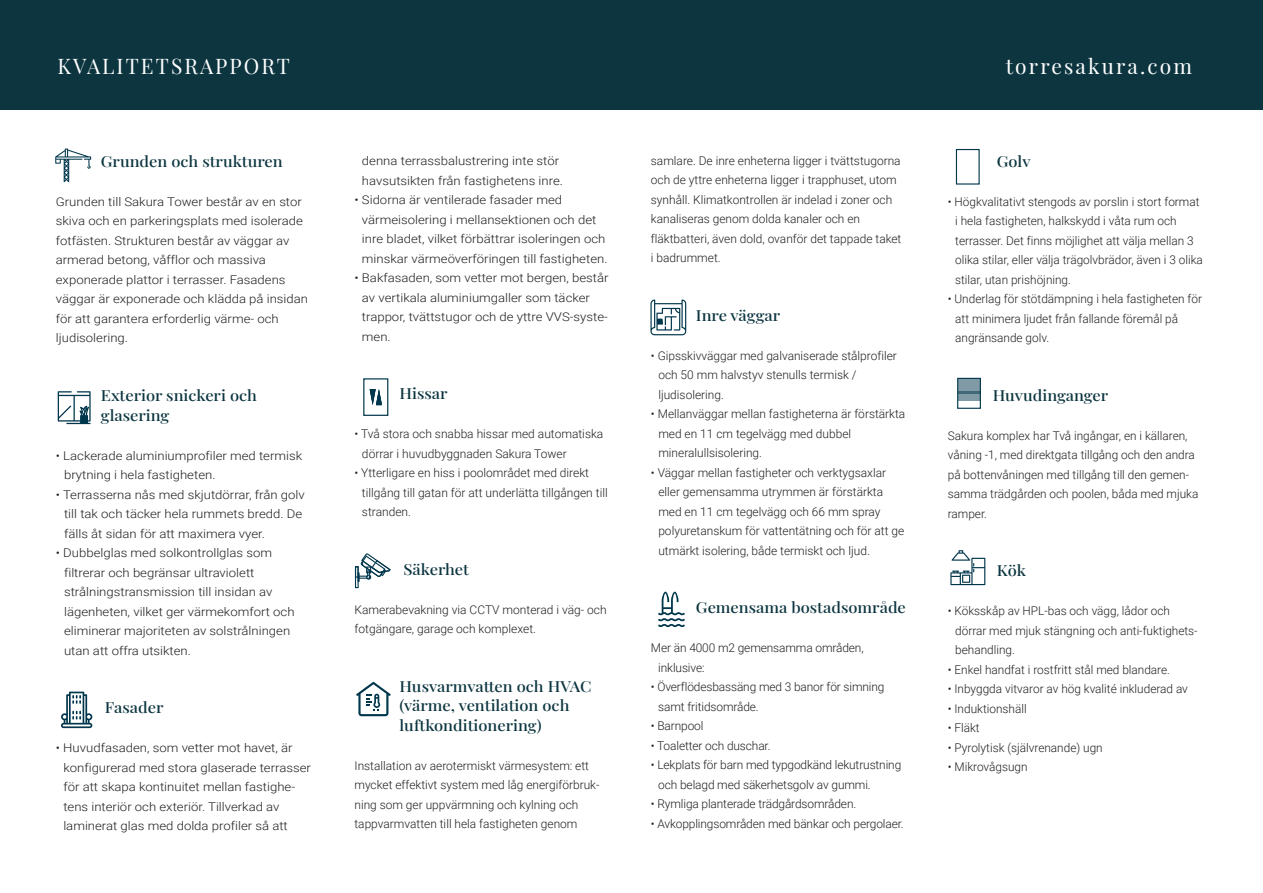
<style>
.page{position:relative;width:1263px;height:893px;background:#fff}
.page>*{position:absolute;margin:0;border:0;box-sizing:border-box;transform-origin:0 0}
.t1{font:21px "Playfair Display";letter-spacing:.1em;color:#fff}
.t2{font:500 15px/19.5px "Playfair Display";color:#0c3540;scale:1.1 1}
.t3{font:300 12px/19.5px "Roboto";color:#231f20}
.t4{font:300 12px/19.5px "Roboto";color:#231f20;scale:1.1 1}
</style>
<div class="page">
<div style="left:0;top:0;width:1263px;height:109px;background:#0c3540"></div>
<svg style="left:55px;top:149px;width:36px;height:33px"></svg>
<svg style="left:58px;top:391px;width:33px;height:33px"></svg>
<svg style="left:61px;top:692px;width:31px;height:36px"></svg>
<div style="left:363px;top:378px;width:25px;height:38px;border:1px solid #00374c"></div>
<svg style="left:370px;top:389px;width:12px;height:16px"></svg>
<div style="left:355px;top:566px;width:4px;height:22px;border:1px solid #00374c"></div>
<div style="left:355px;top:566px;width:4px;height:12px;border:1px solid #00374c"></div>
<svg style="left:357px;top:553px;width:34px;height:29px"></svg>
<svg style="left:356px;top:682px;width:35px;height:34px"></svg>
<svg style="left:650px;top:299px;width:36px;height:36px"></svg>
<svg style="left:658px;top:592px;width:27px;height:35px"></svg>
<div style="left:956px;top:149px;width:24px;height:36px;border:1px solid #00374c"></div>
<div style="left:957px;top:378px;width:24px;height:31px;border:1px solid #00374c"></div>
<div style="left:958px;top:391px;width:22px;height:10px;background:#809ba5"></div>
<svg style="left:958px;top:379px;width:22px;height:15px"></svg>
<svg style="left:950px;top:550px;width:35px;height:35px"></svg>
<h1 class="t1" style="left:57px;top:53px;width:234px">KVALITETSRAPPORT</h1>
<h1 class="t1" style="left:1006px;top:53px;width:188px">torresakura.com</h1>
<p class="t2" style="left:101px;top:150px;width:167px">Grunden och strukturen</p>
<p class="t4" style="left:56px;top:192px;width:231px">Grunden till Sakura Tower består av en stor skiva och en parkeringsplats med isolerade fotfästen. Strukturen består av väggar av armerad betong, våfflor och massiva exponerade plattor i terrasser. Fasadens väggar är exponerade och klädda på insidan för att garantera erforderlig värme- och ljudisolering.</p>
<p class="t2" style="left:101px;top:384px;width:143px">Exterior snickeri och glasering</p>
<p class="t4" style="left:64px;top:445px;width:218px;text-indent:-8px">• Lackerade aluminiumprofiler med termisk brytning i hela fastigheten.</p>
<p class="t4" style="left:64px;top:484px;width:220px;text-indent:-8px">• Terrasserna nås med skjutdörrar, från golv till tak och täcker hela rummets bredd. De fälls åt sidan för att maximera vyer.</p>
<p class="t4" style="left:64px;top:543px;width:211px;text-indent:-8px">• Dubbelglas med solkontrollglas som filtrerar och begränsar ultraviolett strålningstransmission till insidan av lägenheten, vilket ger värmekomfort och eliminerar majoriteten av solstrålningen utan att offra utsikten.</p>
<p class="t2" style="left:105px;top:696px;width:55px">Fasader</p>
<p class="t4" style="left:63px;top:738px;width:227px;text-indent:-7px">• Huvudfasaden, som vetter mot havet, är konfigurerad med stora glaserade terrasser för att skapa kontinuitet mellan fastighe&shy;tens interiör och exteriör. Tillverkad av laminerat glas med dolda profiler så att</p>
<p class="t4" style="left:362px;top:151px;width:184px">denna terrassbalustrering inte stör havsutsikten från fastighetens inre.</p>
<p class="t4" style="left:362px;top:190px;width:225px;text-indent:-7px">• Sidorna är ventilerade fasader med värmeisolering i mellansektionen och det inre bladet, vilket förbättrar isoleringen och minskar värmeöverföringen till fastigheten.</p>
<p class="t4" style="left:362px;top:268px;width:226px;text-indent:-7px">• Bakfasaden, som vetter mot bergen, består av vertikala aluminiumgaller som täcker trappor, tvättstugor och de yttre VVS-syste&shy;men.</p>
<p class="t2" style="left:399px;top:382px;width:45px">Hissar</p>
<p class="t3" style="left:362px;top:424px;width:243px;text-indent:-8px">• Två stora och snabba hissar med automatiska dörrar i huvudbyggnaden Sakura Tower</p>
<p class="t3" style="left:362px;top:463px;width:247px;text-indent:-8px">• Ytterligare en hiss i poolområdet med direkt tillgång till gatan för att underlätta tillgången till stranden.</p>
<p class="t2" style="left:403px;top:558px;width:61px">Säkerhet</p>
<p class="t3" style="left:354px;top:599px;width:254px">Kamerabevakning via CCTV monterad i väg- och fotgängare, garage och komplexet.</p>
<p class="t2" style="left:399px;top:675px;width:176px">Husvarmvatten och HVAC (värme, ventilation och luftkonditionering)</p>
<p class="t3" style="left:354px;top:755px;width:247px">Installation av aerotermiskt värmesystem: ett mycket effektivt system med låg energiförbruk&shy;ning som ger uppvärmning och kylning och tappvarmvatten till hela fastigheten genom</p>
<p class="t3" style="left:651px;top:150px;width:252px">samlare. De inre enheterna ligger i tvättstugorna och de yttre enheterna ligger i trapphuset, utom synhåll. Klimatkontrollen är indelad i zoner och kanaliseras genom dolda kanaler och en fläktbatteri, även dold, ovanför det tappade taket i badrummet.</p>
<p class="t2" style="left:696px;top:304px;width:78px">Inre väggar</p>
<p class="t3" style="left:658px;top:345px;width:240px;text-indent:-7px">• Gipsskivväggar med galvaniserade stålprofiler och 50 mm halvstyv stenulls termisk / ljudisolering.</p>
<p class="t3" style="left:658px;top:404px;width:248px;text-indent:-7px">• Mellanväggar mellan fastigheterna är förstärkta med en 11 cm tegelvägg med dubbel mineralullsisolering.</p>
<p class="t3" style="left:658px;top:462px;width:247px;text-indent:-7px">• Väggar mellan fastigheter och verktygsaxlar eller gemensamma utrymmen är förstärkta med en 11 cm tegelvägg och 66 mm spray polyuretanskum för vattentätning och för att ge utmärkt isolering, både termiskt och ljud.</p>
<p class="t2" style="left:696px;top:596px;width:192px">Gemensama bostadsområde</p>
<p class="t3" style="left:658px;top:638px;width:207px;text-indent:-7px">Mer än 4000 m2 gemensamma områden, inklusive:</p>
<p class="t3" style="left:658px;top:677px;width:228px;text-indent:-7px">• Överflödesbassäng med 3 banor för simning samt fritidsområde.</p>
<p class="t3" style="left:651px;top:716px;width:54px">• Barnpool</p>
<p class="t3" style="left:651px;top:735px;width:121px">• Toaletter och duschar.</p>
<p class="t3" style="left:658px;top:755px;width:245px;text-indent:-7px">• Lekplats för barn med typgodkänd lekutrustning och belagd med säkerhetsgolv av gummi.</p>
<p class="t3" style="left:651px;top:794px;width:207px">• Rymliga planterade trädgårdsområden.</p>
<p class="t3" style="left:651px;top:813px;width:254px">• Avkopplingsområden med bänkar och pergolaer.</p>
<p class="t2" style="left:997px;top:150px;width:32px">Golv</p>
<p class="t3" style="left:955px;top:191px;width:249px;text-indent:-7px">• Högkvalitativt stengods av porslin i stort format i hela fastigheten, halkskydd i våta rum och terrasser. Det finns möjlighet att välja mellan 3 olika stilar, eller välja trägolvbrädor, även i 3 olika stilar, utan prishöjning.</p>
<p class="t3" style="left:955px;top:289px;width:248px;text-indent:-7px">• Underlag för stötdämpning i hela fastigheten för att minimera ljudet från fallande föremål på angränsande golv.</p>
<p class="t2" style="left:993px;top:384px;width:106px">Huvudinganger</p>
<p class="t3" style="left:948px;top:425px;width:252px">Sakura komplex har Två ingångar, en i källaren, våning -1, med direktgata tillgång och den andra på bottenvåningen med tillgång till den gemen&shy;samma trädgården och poolen, båda med mjuka ramper.</p>
<p class="t2" style="left:997px;top:560px;width:28px">Kök</p>
<p class="t3" style="left:955px;top:601px;width:244px;text-indent:-7px">• Köksskåp av HPL-bas och vägg, lådor och dörrar med mjuk stängning och anti-fuktighets&shy;behandling.</p>
<p class="t3" style="left:948px;top:659px;width:224px">• Enkel handfat i rostfritt stål med blandare.</p>
<p class="t3" style="left:948px;top:679px;width:242px">• Inbyggda vitvaror av hög kvalité inkluderad av</p>
<p class="t3" style="left:948px;top:698px;width:80px">• Induktionshäll</p>
<p class="t3" style="left:948px;top:718px;width:33px">• Fläkt</p>
<p class="t3" style="left:948px;top:737px;width:156px">• Pyrolytisk (självrenande) ugn</p>
<p class="t3" style="left:948px;top:757px;width:81px">• Mikrovågsugn</p>
</div>
